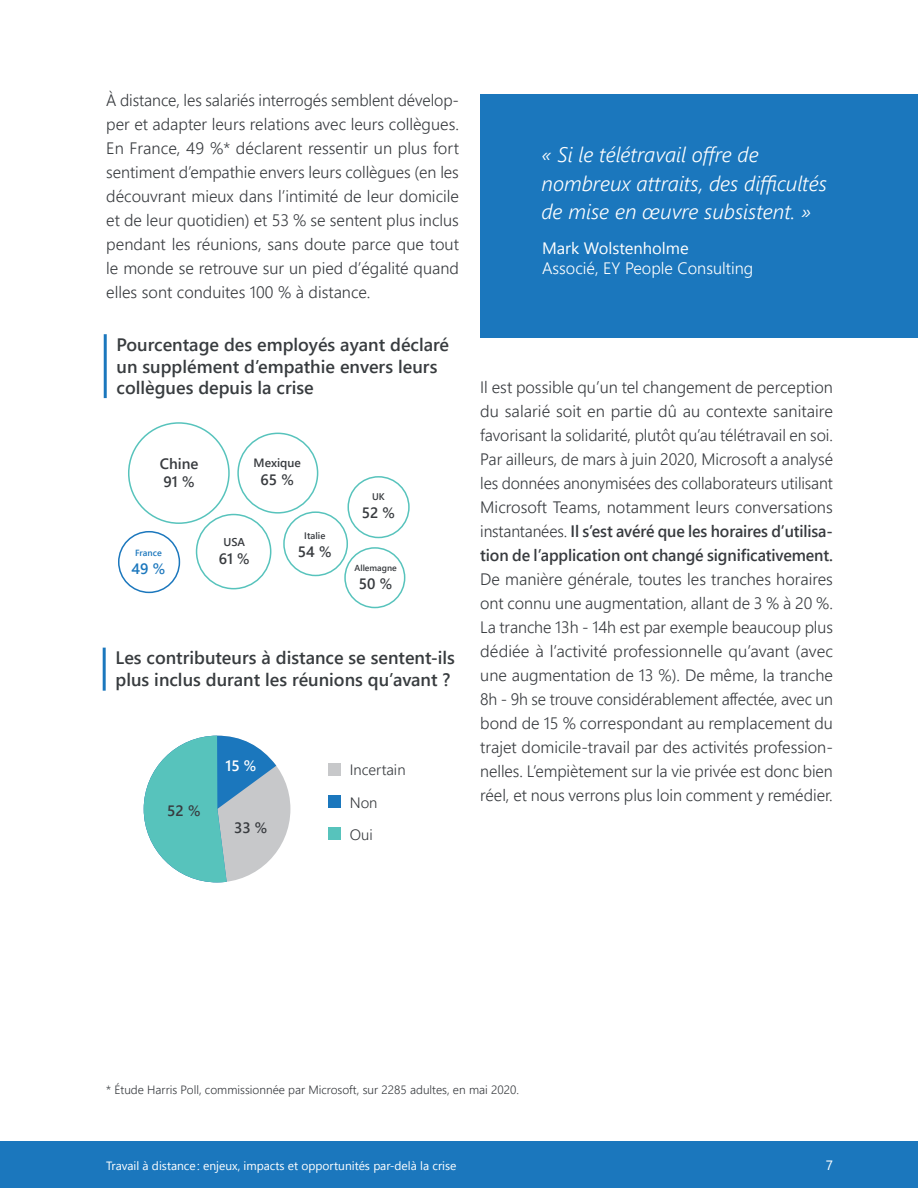
<style>
.page{position:relative;width:918px;height:1188px;background:#fff}
.page>*{position:absolute;margin:0;border:0;box-sizing:border-box;transform-origin:0 0}
.citation_2{font:italic 300 21px/28.5px "Segoe UI";color:#fff}
.t1{font:600 18px/21.6px "Segoe UI";color:#383c3f}
.labeur{font:300 16.5px/24px "Segoe UI";color:#383b3f;text-align:justify}
.t2{font:300 16.5px "Segoe UI";color:#fff}
.t3{font:16.5px "Segoe UI";color:#fff}
.t4{font:600 15px "Segoe UI";color:#383b3f}
.t5{font:300 15px "Segoe UI";color:#383b3f}
.t6{font:600 15px "Segoe UI";color:#1b77bd}
.t7{font:600 15px "Segoe UI";color:#fff}
.t8{font:13.5px "Segoe UI";color:#fff}
.labeur-2{font:300 12px "Segoe UI";color:#383b3f}
.t9{font:12px "Segoe UI";color:#fff}
.t10{font:600 12px "Segoe UI";color:#383b3f}
.t11{font:600 11.25px "Segoe UI";color:#383b3f}
.t12{font:600 9.6px "Segoe UI";color:#383b3f}
.t13{font:600 9.45px "Segoe UI";color:#383b3f}
.t14{font:600 9px "Segoe UI";color:#1b77bd}
.t15{font:600 8.7px "Segoe UI";color:#383b3f}
.s1{font-weight:600}
</style>
<div class="page">
<div style="left:0;top:1142px;width:918px;height:46px;background:#1b77bd"></div>
<div style="left:128px;top:422px;width:102px;height:102px;border:2px solid #57c3bc;border-radius:50%"></div>
<div style="left:237px;top:433px;width:81px;height:81px;border:2px solid #57c3bc;border-radius:50%"></div>
<div style="left:347px;top:476px;width:63px;height:62px;border:2px solid #57c3bc;border-radius:50%"></div>
<div style="left:118px;top:531px;width:62px;height:62px;border:2px solid #1b77bd;border-radius:50%"></div>
<div style="left:196px;top:514px;width:75px;height:75px;border:2px solid #57c3bc;border-radius:50%"></div>
<div style="left:283px;top:511px;width:65px;height:65px;border:2px solid #57c3bc;border-radius:50%"></div>
<div style="left:344px;top:547px;width:61px;height:61px;border:2px solid #57c3bc;border-radius:50%"></div>
<hr style="left:104px;top:334px;width:3px;height:64px;background:#1b77bd">
<div style="left:144px;top:736px;width:146px;height:146px;background:#c7c8ca;border-radius:50%"></div>
<svg style="left:144px;top:736px;width:132px;height:146px"></svg>
<hr style="left:103px;top:648px;width:3px;height:43px;background:#1b77bd">
<div style="left:329px;top:763px;width:12px;height:13px;background:#c7c8ca"></div>
<div style="left:329px;top:796px;width:12px;height:12px;background:#1b77bd"></div>
<div style="left:329px;top:827px;width:12px;height:12px;background:#57c3bc"></div>
<div style="left:480px;top:94px;width:438px;height:244px;background:#1b77bd"></div>
<p class="labeur" style="left:106px;top:87px;width:354px">À distance, les salariés interrogés semblent dévelop&shy;per et adapter leurs relations avec leurs collègues.<br>En France, 49 %* déclarent ressentir un plus fort sentiment d’empathie envers leurs collègues (en les découvrant mieux dans l’intimité de leur domicile et de leur quotidien) et 53 % se sentent plus inclus pendant les réunions, sans doute parce que tout le monde se retrouve sur un pied d’égalité quand elles sont conduites 100 % à distance.</p>
<p class="t1" style="left:117px;top:334px;width:334px">Pourcentage des employés ayant déclaré un supplément d’empathie envers leurs collègues depuis la crise</p>
<p class="t4" style="left:160px;top:452px;width:40px">Chine</p>
<p class="t4" style="left:164px;top:470px;width:33px">91 %</p>
<p class="t10" style="left:254px;top:453px;width:49px">Mexique</p>
<p class="t4" style="left:261px;top:468px;width:35px">65 %</p>
<p class="t12" style="left:372px;top:489px;width:14px">UK</p>
<p class="t4" style="left:362px;top:501px;width:35px">52 %</p>
<p class="t13" style="left:304px;top:528px;width:23px">Italie</p>
<p class="t4" style="left:298px;top:539px;width:35px">54 %</p>
<p class="t11" style="left:224px;top:533px;width:23px">USA</p>
<p class="t4" style="left:219px;top:547px;width:33px">61 %</p>
<p class="t14" style="left:135px;top:545px;width:28px">France</p>
<p class="t6" style="left:132px;top:556px;width:35px">49 %</p>
<p class="t15" style="left:355px;top:561px;width:44px">Allemagne</p>
<p class="t4" style="left:359px;top:572px;width:35px">50 %</p>
<p class="t1" style="left:116px;top:647px;width:341px">Les contributeurs à distance se sentent-ils plus inclus durant les réunions qu’avant ?</p>
<p class="t4" style="left:167px;top:799px;width:35px">52 %</p>
<p class="t7" style="left:225px;top:753px;width:33px">15 %</p>
<p class="t5" style="left:350px;top:758px;width:57px">Incertain</p>
<p class="t5" style="left:350px;top:790px;width:29px">Non</p>
<p class="t5" style="left:350px;top:822px;width:24px">Oui</p>
<p class="t4" style="left:234px;top:816px;width:35px">33 %</p>
<p class="citation_2" style="left:541px;top:140px;width:287px">« Si le télétravail offre de nombreux attraits, des difficultés de mise en œuvre subsistent. »</p>
<p class="t3" style="left:542px;top:235px;width:148px">Mark Wolstenholme</p>
<p class="t2" style="left:542px;top:255px;width:213px">Associé, EY People Consulting</p>
<p class="labeur" style="left:480px;top:375px;width:354px">Il est possible qu’un tel changement de perception du salarié soit en partie dû au contexte sanitaire favorisant la solidarité, plutôt qu’au télétravail en soi.</p>
<p class="labeur" style="left:480px;top:447px;width:354px">Par ailleurs, de mars à juin 2020, Microsoft a analysé les données anonymisées des collaborateurs utilisant Microsoft Teams, notamment leurs conversations instantanées. <span class="s1">Il s’est avéré que les horaires d’utilisa&shy;tion de l’application ont changé significativement.<br></span>De manière générale, toutes les tranches horaires ont connu une augmentation, allant de 3 % à 20 %.<br>La tranche 13h - 14h est par exemple beaucoup plus dédiée à l’activité professionnelle qu’avant (avec une augmentation de 13 %). De même, la tranche 8h - 9h se trouve considérablement affectée, avec un bond de 15 % correspondant au remplacement du trajet domicile-travail par des activités profession&shy;nelles. L’empiètement sur la vie privée est donc bien réel, et nous verrons plus loin comment y remédier.</p>
<p class="labeur-2" style="left:106px;top:1081px;width:414px">* Étude Harris Poll, commissionnée par Microsoft, sur 2285 adultes, en mai 2020.</p>
<p class="t9" style="left:106px;top:1156px;width:352px">Travail à distance : enjeux, impacts et opportunités par-delà la crise</p>
<p class="t8" style="left:826px;top:1155px;width:9px">7</p>
</div>
